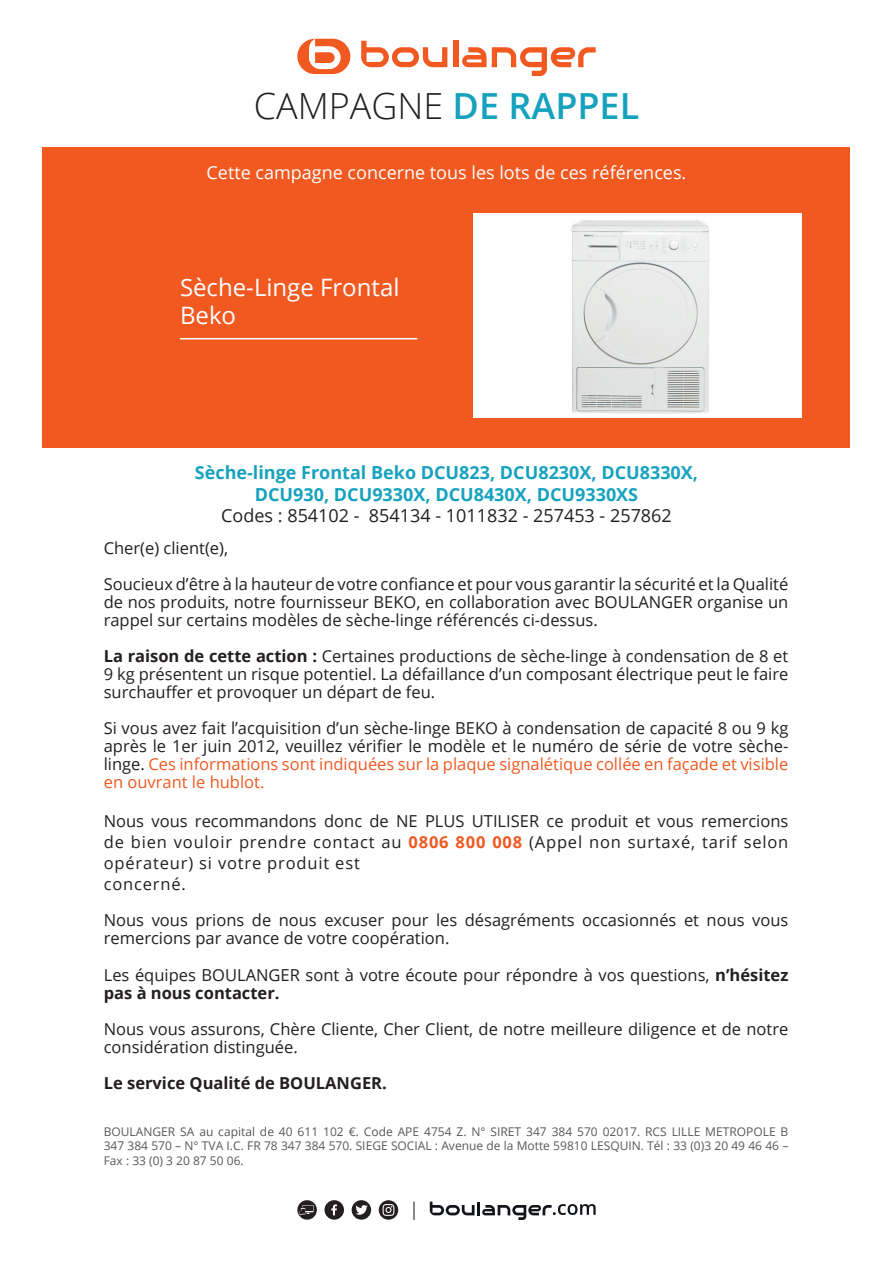
<style>
.page{position:relative;width:893px;height:1263px;background:#fff}
.page>*{position:absolute;margin:0;border:0;box-sizing:border-box;transform-origin:0 0}
.t1{font:300 36px "Open Sans";color:#231f20}
.t2{font:24px/28.8px "Open Sans";color:#fff}
.t3{font:700 18px/21.6px "Open Sans";color:#16a2be;text-align:center}
.t4{font:18px "Open Sans";color:#fff}
.t5{font:18px "Open Sans";color:#231f20}
.t6{font:16.5px/18px "Open Sans";color:#231f20}
.t7{font:16.5px/21px "Open Sans";letter-spacing:.05em;color:#231f20}
.t8{font:700 16.5px "Open Sans";color:#231f20}
.t9{font:12px/14.4px "Open Sans";color:#57585a;text-align:justify}
.s1{font-weight:600;color:#16a2be}
.s2{font-weight:700}
.s3{color:#f15921}
.s4{font-weight:700;color:#f15921}
</style>
<div class="page">
<div style="left:297px;top:39px;width:53px;height:35px;background:#f15921;border-radius:18px"></div>
<div style="left:453px;top:41px;width:5px;height:26px;background:#f15921"></div>
<svg style="left:462px;top:47px;width:134px;height:29px"></svg>
<svg style="left:361px;top:41px;width:86px;height:26px"></svg>
<svg style="left:309px;top:39px;width:32px;height:30px"></svg>
<hr style="left:477px;top:1201px;width:3px;height:14px;background:#111418">
<svg style="left:430px;top:1201px;width:45px;height:14px"></svg>
<svg style="left:482px;top:1204px;width:114px;height:16px"></svg>
<svg style="left:352px;top:1200px;width:19px;height:20px"></svg>
<svg style="left:297px;top:1200px;width:20px;height:20px"></svg>
<svg style="left:324px;top:1200px;width:20px;height:20px"></svg>
<svg style="left:379px;top:1200px;width:19px;height:20px"></svg>
<svg style="left:413px;top:1201px;width:2px;height:19px"></svg>
<div style="left:43px;top:147px;width:807px;height:300px;background:#f15921"></div>
<hr style="left:180px;top:338px;width:237px;height:1px;background:#fff">
<div style="left:473px;top:213px;width:329px;height:204px;background:#fff"></div>
<img style="left:571px;top:220px;width:139px;height:194px">
<h1 class="t1" style="left:254px;top:81px;width:387px">CAMPAGNE <span class="s1">DE RAPPEL</span></h1>
<p class="t4" style="left:207px;top:160px;width:481px">Cette campagne concerne tous les lots de ces références.</p>
<h2 class="t2" style="left:180px;top:272px;width:221px">Sèche-Linge Frontal<br>Beko</h2>
<p class="t3" style="left:195px;top:461px;width:505px">Sèche-linge Frontal Beko DCU823, DCU8230X, DCU8330X,<br>DCU930, DCU9330X, DCU8430X, DCU9330XS</p>
<p class="t5" style="left:221px;top:503px;width:452px">Codes : 854102 - 854134 - 1011832 - 257453 - 257862</p>
<p class="t6" style="left:104px;top:530px;width:686px;line-height:36px">Cher(e) client(e),<br>Soucieux d’être à la hauteur de votre confiance et pour vous garantir la sécurité et la Qualité</p>
<p class="t6" style="left:104px;top:593px;width:686px">de nos produits, notre fournisseur BEKO, en collaboration avec BOULANGER organise un rappel sur certains modèles de sèche-linge référencés ci-dessus.</p>
<p class="t6" style="left:104px;top:647px;width:686px;text-align:justify"><span class="s2">La raison de cette action :</span> Certaines productions de sèche-linge à condensation de 8 et 9 kg présentent un risque potentiel. La défaillance d’un composant électrique peut le faire surchauffer et provoquer un départ de feu.</p>
<p class="t6" style="left:104px;top:719px;width:686px;text-align:justify">Si vous avez fait l’acquisition d’un sèche-linge BEKO à condensation de capacité 8 ou 9 kg après le 1er juin 2012, veuillez vérifier le modèle et le numéro de série de votre sèche&shy;linge. <span class="s3">Ces informations sont indiquées sur la plaque signalétique collée en façade et visible en ouvrant le hublot.</span></p>
<p class="t7" style="left:104px;top:810px;width:686px">Nous vous recommandons donc de NE PLUS UTILISER ce produit et vous remercions de bien vouloir prendre contact au <span class="s4">0806 800 008</span> (Appel non surtaxé, tarif selon opérateur) si votre produit est<br>concerné.</p>
<p class="t6" style="left:104px;top:911px;width:686px">Nous vous prions de nous excuser pour les désagréments occasionnés et nous vous remercions par avance de votre coopération.</p>
<p class="t6" style="left:104px;top:965px;width:686px">Les équipes BOULANGER sont à votre écoute pour répondre à vos questions, <span class="s2">n’hésitez pas à nous contacter.</span></p>
<p class="t6" style="left:104px;top:1019px;width:686px">Nous vous assurons, Chère Cliente, Cher Client, de notre meilleure diligence et de notre considération distinguée.</p>
<p class="t8" style="left:104px;top:1071px;width:285px">Le service Qualité de BOULANGER.</p>
<p class="t9" style="left:104px;top:1124px;width:686px">BOULANGER SA au capital de 40 611 102 €. Code APE 4754 Z. N° SIRET 347 384 570 02017. RCS LILLE METROPOLE B 347 384 570 – N° TVA I.C. FR 78 347 384 570. SIEGE SOCIAL : Avenue de la Motte 59810 LESQUIN. Tél : 33 (0)3 20 49 46 46 – Fax : 33 (0) 3 20 87 50 06.</p>
</div>
